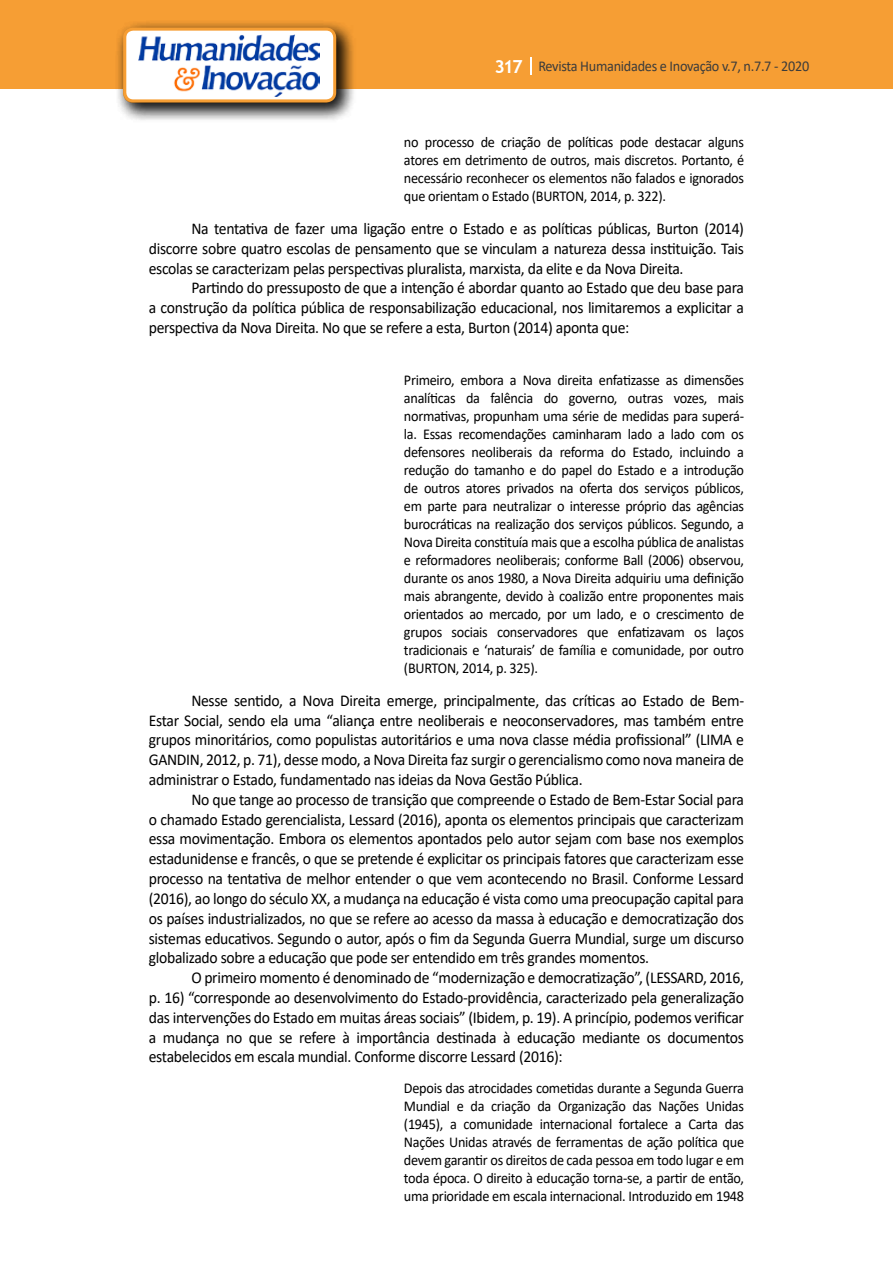
<style>
.page{position:relative;width:893px;height:1263px;background:#fff}
.page>*{position:absolute;margin:0;border:0;box-sizing:border-box;transform-origin:0 0}
.t1{font:16.5px/19.8px "Calibri";letter-spacing:-.02em;color:#000;text-align:justify;scale:.95 1}
.t2{font:15px/18px "Calibri";letter-spacing:-.02em;color:#000;text-align:justify;scale:.95 1}
.t3{font:15px "Calibri";letter-spacing:-.02em;color:#3c3c3b;scale:.95 1}
.s1{font-family:"Trebuchet MS";font-weight:700;font-size:18px;color:#fff}
</style>
<div class="page">
<div style="left:0;top:0;width:893px;height:88px;background:#f69e34"></div>
<svg style="left:530px;top:57px;width:2px;height:18px"></svg>
<div style="left:115px;top:19px;width:241px;height:103px;background:#000;opacity:.75"></div>
<div style="left:125px;top:29px;width:210px;height:72px;background:#fff;border-radius:9px"></div>
<img style="left:139px;top:35px;width:180px;height:62px">
<div style="left:123px;top:28px;width:213px;height:74px;border:3px solid #f69e34;border-radius:9px"></div>
<p class="t3" style="left:495px;top:56px;width:333px"><span class="s1">317</span> Revista Humanidades e Inovação v.7, n.7.7 - 2020</p>
<p class="t2" style="left:404px;top:133px;width:360px">no processo de criação de políticas pode destacar alguns atores em detrimento de outros, mais discretos. Portanto, é necessário reconhecer os elementos não falados e ignorados que orientam o Estado (BURTON, 2014, p. 322).</p>
<p class="t1" style="left:149px;top:218px;width:628px;text-indent:43px">Na tentativa de fazer uma ligação entre o Estado e as políticas públicas, Burton (2014) discorre sobre quatro escolas de pensamento que se vinculam a natureza dessa instituição. Tais escolas se caracterizam pelas perspectivas pluralista, marxista, da elite e da Nova Direita.</p>
<p class="t1" style="left:149px;top:277px;width:628px;text-indent:43px">Partindo do pressuposto de que a intenção é abordar quanto ao Estado que deu base para a construção da política pública de responsabilização educacional, nos limitaremos a explicitar a perspectiva da Nova Direita. No que se refere a esta, Burton (2014) aponta que:</p>
<p class="t2" style="left:404px;top:371px;width:360px">Primeiro, embora a Nova direita enfatizasse as dimensões analíticas da falência do governo, outras vozes, mais normativas, propunham uma série de medidas para superá&shy;la. Essas recomendações caminharam lado a lado com os defensores neoliberais da reforma do Estado, incluindo a redução do tamanho e do papel do Estado e a introdução de outros atores privados na oferta dos serviços públicos, em parte para neutralizar o interesse próprio das agências burocráticas na realização dos serviços públicos. Segundo, a Nova Direita constituía mais que a escolha pública de analistas e reformadores neoliberais; conforme Ball (2006) observou, durante os anos 1980, a Nova Direita adquiriu uma definição mais abrangente, devido à coalizão entre proponentes mais orientados ao mercado, por um lado, e o crescimento de grupos sociais conservadores que enfatizavam os laços tradicionais e ‘naturais’ de família e comunidade, por outro (BURTON, 2014, p. 325).</p>
<p class="t1" style="left:149px;top:690px;width:628px;text-indent:43px">Nesse sentido, a Nova Direita emerge, principalmente, das críticas ao Estado de Bem-Estar Social, sendo ela uma “aliança entre neoliberais e neoconservadores, mas também entre grupos minoritários, como populistas autoritários e uma nova classe média profissional” (LIMA e GANDIN, 2012, p. 71), desse modo, a Nova Direita faz surgir o gerencialismo como nova maneira de administrar o Estado, fundamentado nas ideias da Nova Gestão Pública.</p>
<p class="t1" style="left:149px;top:789px;width:628px;text-indent:43px">No que tange ao processo de transição que compreende o Estado de Bem-Estar Social para o chamado Estado gerencialista, Lessard (2016), aponta os elementos principais que caracterizam essa movimentação. Embora os elementos apontados pelo autor sejam com base nos exemplos estadunidense e francês, o que se pretende é explicitar os principais fatores que caracterizam esse processo na tentativa de melhor entender o que vem acontecendo no Brasil. Conforme Lessard (2016), ao longo do século XX, a mudança na educação é vista como uma preocupação capital para os países industrializados, no que se refere ao acesso da massa à educação e democratização dos sistemas educativos. Segundo o autor, após o fim da Segunda Guerra Mundial, surge um discurso globalizado sobre a educação que pode ser entendido em três grandes momentos.</p>
<p class="t1" style="left:149px;top:967px;width:628px;text-indent:43px">O primeiro momento é denominado de “modernização e democratização”, (LESSARD, 2016, p. 16) “corresponde ao desenvolvimento do Estado-providência, caracterizado pela generalização das intervenções do Estado em muitas áreas sociais” (Ibidem, p. 19). A princípio, podemos verificar a mudança no que se refere à importância destinada à educação mediante os documentos estabelecidos em escala mundial. Conforme discorre Lessard (2016):</p>
<p class="t2" style="left:404px;top:1079px;width:360px">Depois das atrocidades cometidas durante a Segunda Guerra Mundial e da criação da Organização das Nações Unidas (1945), a comunidade internacional fortalece a Carta das Nações Unidas através de ferramentas de ação política que devem garantir os direitos de cada pessoa em todo lugar e em toda época. O direito à educação torna-se, a partir de então, uma prioridade em escala internacional. Introduzido em 1948</p>
</div>
